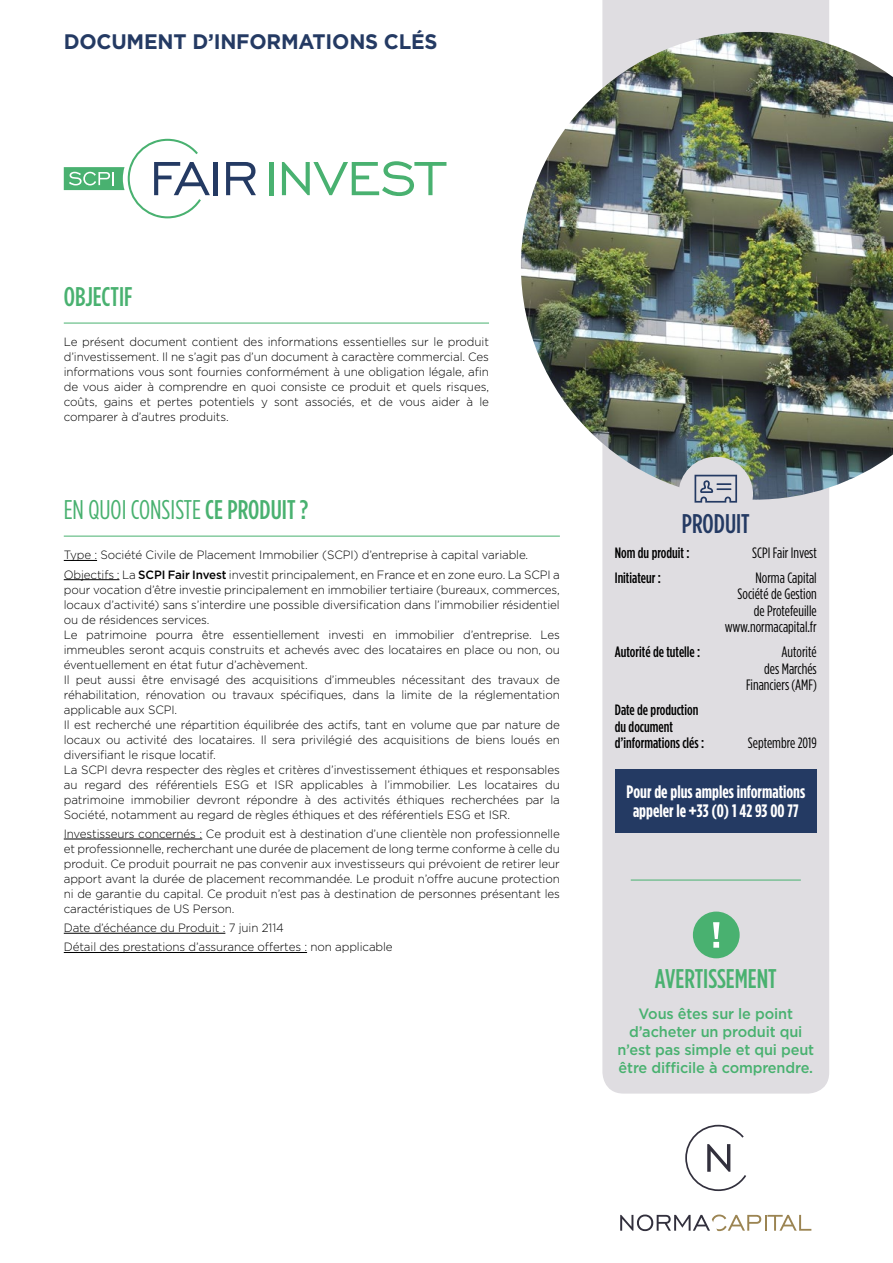
<style>
.page{position:relative;width:893px;height:1263px;background:#fff}
.page>*{position:absolute;margin:0;border:0;box-sizing:border-box;transform-origin:0 0}
.t1{font:27px "Gotham Condensed";color:#49b170}
.t2{font:500 27px "Gotham Condensed";color:#49b170}
.t3{font:500 27px "Gotham Condensed";color:#243a63}
.t4{font:700 21px "Gotham";letter-spacing:-.01em;color:#243a63}
.t5{font:700 18px/19.5px "Gotham Condensed";color:#fff;text-align:center}
.t6{font:15px/16.5px "Gotham Condensed";color:#000;text-align:right}
.t7{font:500 15px/18px "Gotham";letter-spacing:-.01em;color:#49b170;text-align:center}
.t8{font:500 15px/16.5px "Gotham Condensed";color:#000}
.t9{font:300 12px/15px "Gotham";letter-spacing:-.01em;color:#000}
.s1{font-weight:500}
</style>
<div class="page">
<div style="left:602px;top:0;width:227px;height:1093px;background:#dfdde1"></div>
<img style="left:521px;top:32px;width:372px;height:468px">
<svg style="left:620px;top:1214px;width:191px;height:17px"></svg>
<svg style="left:685px;top:1125px;width:61px;height:66px"></svg>
<hr style="left:64px;top:536px;width:496px;height:1px;background:#49b170">
<hr style="left:64px;top:560px;width:33px;height:1px;background:#000">
<hr style="left:64px;top:579px;width:55px;height:1px;background:#000">
<hr style="left:64px;top:839px;width:138px;height:1px;background:#000">
<hr style="left:64px;top:933px;width:161px;height:1px;background:#000">
<hr style="left:64px;top:952px;width:243px;height:1px;background:#000">
<hr style="left:64px;top:323px;width:425px;height:1px;background:#49b170">
<div style="left:693px;top:911px;width:47px;height:47px;background:#49b170;border-radius:50%"></div>
<svg style="left:713px;top:922px;width:6px;height:26px"></svg>
<hr style="left:631px;top:880px;width:170px;height:1px;background:#49b170">
<div style="left:679px;top:457px;width:74px;height:74px;background:#dfdde1;border-radius:50%"></div>
<svg style="left:694px;top:475px;width:43px;height:28px"></svg>
<div style="left:615px;top:769px;width:202px;height:64px;background:#243a63"></div>
<hr style="left:214px;top:162px;width:4px;height:33px;background:#243a63">
<svg style="left:226px;top:162px;width:30px;height:33px"></svg>
<hr style="left:270px;top:162px;width:4px;height:33px;background:#49b170">
<svg style="left:282px;top:161px;width:164px;height:35px"></svg>
<svg style="left:64px;top:139px;width:146px;height:79px"></svg>
<h2 class="t4" style="left:64px;top:27px;width:375px">DOCUMENT D’INFORMATIONS CLÉS</h2>
<h1 class="t2" style="left:64px;top:281px;width:70px">OBJECTIF</h1>
<p class="t9" style="left:64px;top:334px;width:427px;text-align:justify">Le présent document contient des informations essentielles sur le produit d’investissement. Il ne s’agit pas d’un document à caractère commercial. Ces informations vous sont fournies conformément à une obligation légale, afin de vous aider à comprendre en quoi consiste ce produit et quels risques, coûts, gains et pertes potentiels y sont associés, et de vous aider à le comparer à d’autres produits.</p>
<h1 class="t1" style="left:64px;top:495px;width:246px">EN QUOI CONSISTE <span class="s1">CE PRODUIT ?</span></h1>
<p class="t9" style="left:64px;top:545px;width:498px;line-height:19.2px">Type : Société Civile de Placement Immobilier (SCPI) d’entreprise à capital variable.<br>Objectifs : La <span class="s1">SCPI Fair Invest</span> investit principalement, en France et en zone euro. La SCPI a</p>
<p class="t9" style="left:64px;top:581px;width:498px">pour vocation d’être investie principalement en immobilier tertiaire (bureaux, commerces, locaux d’activité) sans s’interdire une possible diversification dans l’immobilier résidentiel ou de résidences services.<br>Le patrimoine pourra être essentiellement investi en immobilier d’entreprise. Les immeubles seront acquis construits et achevés avec des locataires en place ou non, ou éventuellement en état futur d’achèvement.<br>Il peut aussi être envisagé des acquisitions d’immeubles nécessitant des travaux de réhabilitation, rénovation ou travaux spécifiques, dans la limite de la réglementation applicable aux SCPI.<br>Il est recherché une répartition équilibrée des actifs, tant en volume que par nature de locaux ou activité des locataires. Il sera privilégié des acquisitions de biens loués en diversifiant le risque locatif.<br>La SCPI devra respecter des règles et critères d’investissement éthiques et responsables au regard des référentiels ESG et ISR applicables à l’immobilier. Les locataires du patrimoine immobilier devront répondre à des activités éthiques recherchées par la Société, notamment au regard de règles éthiques et des référentiels ESG et ISR.</p>
<p class="t9" style="left:64px;top:826px;width:498px;text-align:justify">Investisseurs concernés : Ce produit est à destination d’une clientèle non professionnelle et professionnelle, recherchant une durée de placement de long terme conforme à celle du produit. Ce produit pourrait ne pas convenir aux investisseurs qui prévoient de retirer leur apport avant la durée de placement recommandée. Le produit n’offre aucune protection ni de garantie du capital. Ce produit n’est pas à destination de personnes présentant les caractéristiques de US Person.</p>
<p class="t9" style="left:64px;top:918px;width:330px;line-height:19.2px">Date d’échéance du Produit : 7 juin 2114<br>Détail des prestations d’assurance offertes : non applicable</p>
<h1 class="t3" style="left:682px;top:508px;width:70px">PRODUIT</h1>
<p class="t8" style="left:615px;top:544px;width:76px">Nom du produit :</p>
<p class="t6" style="left:752px;top:544px;width:66px">SCPI Fair Invest</p>
<p class="t8" style="left:615px;top:569px;width:48px">Initiateur :</p>
<p class="t6" style="left:725px;top:569px;width:93px">Norma Capital<br>Société de Gestion de Protefeuille www.normacapital.fr</p>
<p class="t8" style="left:615px;top:643px;width:87px">Autorité de tutelle :</p>
<p class="t6" style="left:746px;top:643px;width:72px">Autorité<br>des Marchés<br>Financiers (AMF)</p>
<p class="t8" style="left:615px;top:701px;width:91px">Date de production du document d’informations clés :</p>
<p class="t6" style="left:748px;top:734px;width:70px">Septembre 2019</p>
<h3 class="t5" style="left:626px;top:781px;width:180px">Pour de plus amples informations appeler le +33 (0) 1 42 93 00 77</h3>
<h1 class="t2" style="left:655px;top:964px;width:123px">AVERTISSEMENT</h1>
<p class="t7" style="left:617px;top:1004px;width:198px">Vous êtes sur le point d’acheter un produit qui n’est pas simple et qui peut être difficile à comprendre.</p>
</div>
